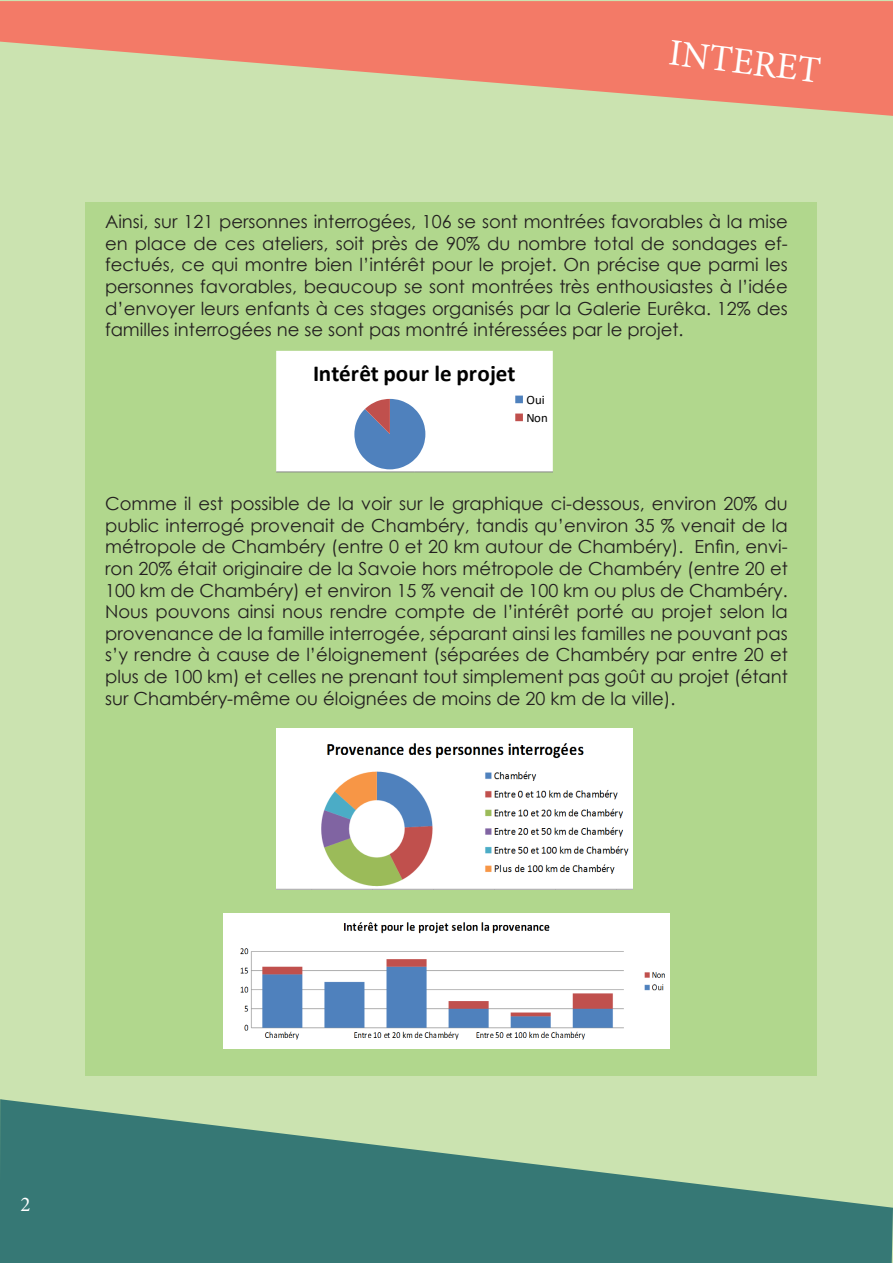
<style>
.page{position:relative;width:893px;height:1263px;background:#cbe3b0}
.page>*{position:absolute;margin:0;border:0;box-sizing:border-box;transform-origin:0 0}
.t1{font:37.5px "Minion Pro";color:#fff}
.t2{font:700 22.95px "Calibri";letter-spacing:.005em;color:#000}
.t3{font:21px "Minion Pro";color:#fff}
.t4{font:18px/21.6px "Century Gothic";color:#231f20;text-align:justify}
.t5{font:12.75px/18px "Calibri";color:#000}
</style>
<div class="page">
<div style="left:85px;top:202px;width:731px;height:874px;background:#b1d78d"></div>
<svg style="left:0;top:1099px;width:893px;height:164px;fill:#367875"></svg>
<svg style="left:0;top:1px;width:893px;height:115px;fill:#f37a67"></svg>
<svg style="left:276px;top:351px;width:277px;height:121px;background:#eaeef4"></svg>
<img style="left:276px;top:728px;width:357px;height:161px">
<img style="left:223px;top:913px;width:446px;height:135px">
<p class="t1" style="left:672px;top:27px;width:154px;rotate:7deg">INTERET</p>
<p class="t4" style="left:105px;top:211px;width:684px">Ainsi, sur 121 personnes interrogées, 106 se sont montrées favorables à la mise en place de ces ateliers, soit près de 90% du nombre total de sondages ef&shy;fectués, ce qui montre bien l’intérêt pour le projet. On précise que parmi les personnes favorables, beaucoup se sont montrées très enthousiastes à l’idée d’envoyer leurs enfants à ces stages organisés par la Galerie Eurêka. 12% des familles interrogées ne se sont pas montré intéressées par le projet.</p>
<p class="t2" style="left:313px;top:357px;width:204px">Intérêt pour le projet</p>
<p class="t5" style="left:527px;top:390px;width:23px">Oui<br>Non</p>
<p class="t4" style="left:105px;top:493px;width:684px">Comme il est possible de la voir sur le graphique ci-dessous, environ 20% du public interrogé provenait de Chambéry, tandis qu’environ 35 % venait de la métropole de Chambéry (entre 0 et 20 km autour de Chambéry). Enfin, envi&shy;ron 20% était originaire de la Savoie hors métropole de Chambéry (entre 20 et 100 km de Chambéry) et environ 15 % venait de 100 km ou plus de Chambéry.<br>Nous pouvons ainsi nous rendre compte de l’intérêt porté au projet selon la provenance de la famille interrogée, séparant ainsi les familles ne pouvant pas s’y rendre à cause de l’éloignement (séparées de Chambéry par entre 20 et plus de 100 km) et celles ne prenant tout simplement pas goût au projet (étant sur Chambéry-même ou éloignées de moins de 20 km de la ville).</p>
<p class="t3" style="left:21px;top:1190px;width:12px">2</p>
</div>
